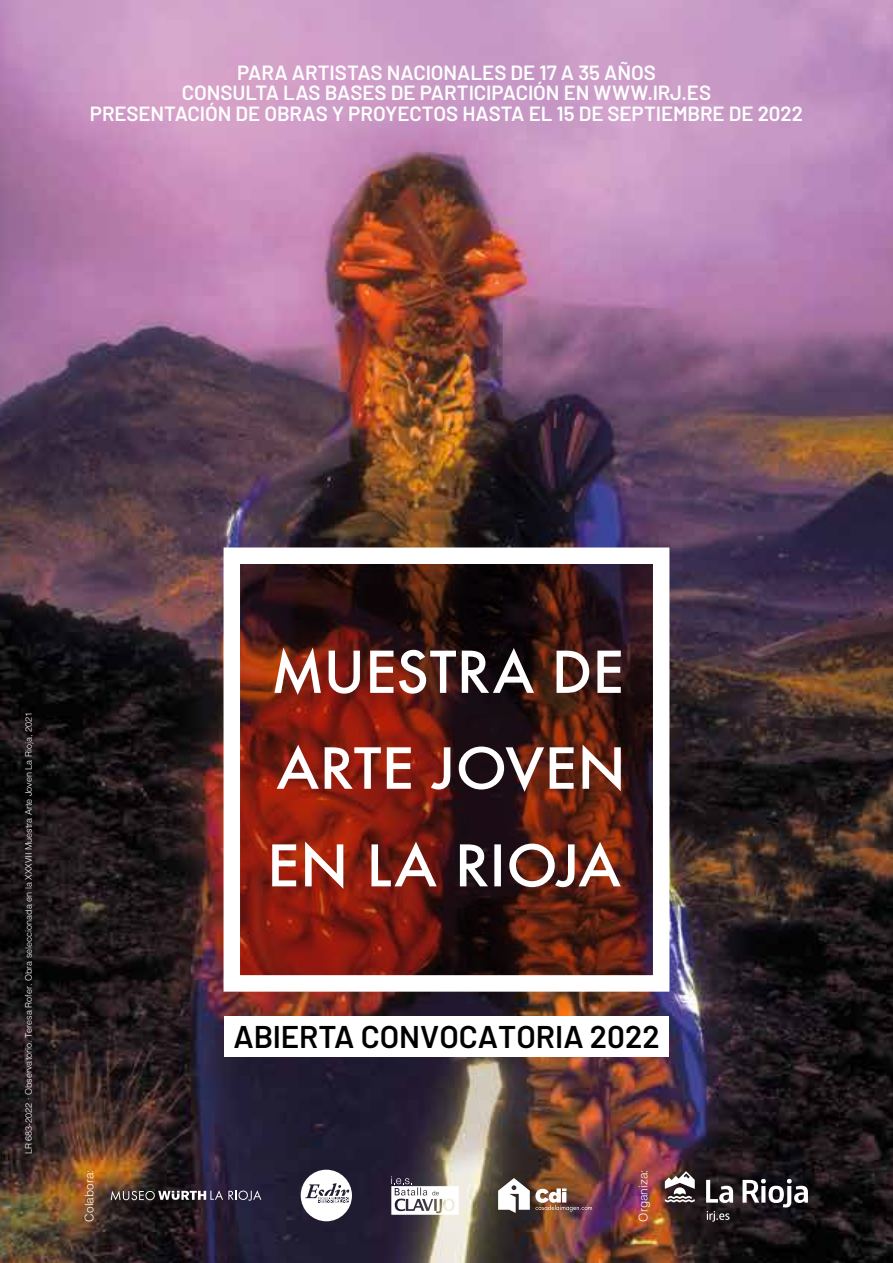
<style>
.page{position:relative;width:893px;height:1263px;background:#fff}
.page>*{position:absolute;margin:0;border:0;box-sizing:border-box;transform-origin:0 0}
.t1{font:600 31.35px "Barlow";color:#000}
.t2{font:600 20.55px/20.5px "Barlow";letter-spacing:-.005em;color:#fff;text-align:center}
.t3{font:300 11.85px "Helvetica LT Std";color:#fff}
.t4{font:300 9px "Helvetica LT Std";color:#fff}
</style>
<div class="page">
<img style="left:0;top:0;width:893px;height:1263px">
<div style="left:224px;top:1016px;width:445px;height:40px;background:#fff"></div>
<svg style="left:241px;top:564px;width:411px;height:411px;background:#501610"></svg>
<svg style="left:274px;top:647px;width:347px;height:48px"></svg>
<svg style="left:277px;top:744px;width:344px;height:48px"></svg>
<svg style="left:272px;top:841px;width:349px;height:48px"></svg>
<svg style="left:111px;top:1190px;width:150px;height:11px;background:#656068"></svg>
<svg style="left:301px;top:1170px;width:51px;height:51px"></svg>
<svg style="left:391px;top:1176px;width:68px;height:39px"></svg>
<img style="left:498px;top:1178px;width:94px;height:35px">
<svg style="left:707px;top:1211px;width:22px;height:10px"></svg>
<svg style="left:706px;top:1180px;width:27px;height:23px"></svg>
<svg style="left:742px;top:1179px;width:66px;height:28px"></svg>
<svg style="left:665px;top:1171px;width:30px;height:31px"></svg>
<p class="t2" style="left:90px;top:60px;width:715px">PARA ARTISTAS NACIONALES DE 17 A 35 AÑOS<br>CONSULTA LAS BASES DE PARTICIPACIÓN EN WWW.IRJ.ES<br>PRESENTACIÓN DE OBRAS Y PROYECTOS HASTA EL 15 DE SEPTIEMBRE DE 2022</p>
<p class="t4" style="left:23px;top:1154px;width:443px;rotate:-90deg">LR 683-2022 · Observatorio. Teresa Rofer. Obra seleccionada en la XXXVII Muestra Arte Joven La Rioja, 2021</p>
<h1 class="t1" style="left:233px;top:1014px;width:428px">ABIERTA CONVOCATORIA 2022</h1>
<p class="t3" style="left:82px;top:1221px;width:54px;rotate:-90deg">Colabora:</p>
<p class="t3" style="left:636px;top:1221px;width:54px;rotate:-90deg">Organiza:</p>
</div>
